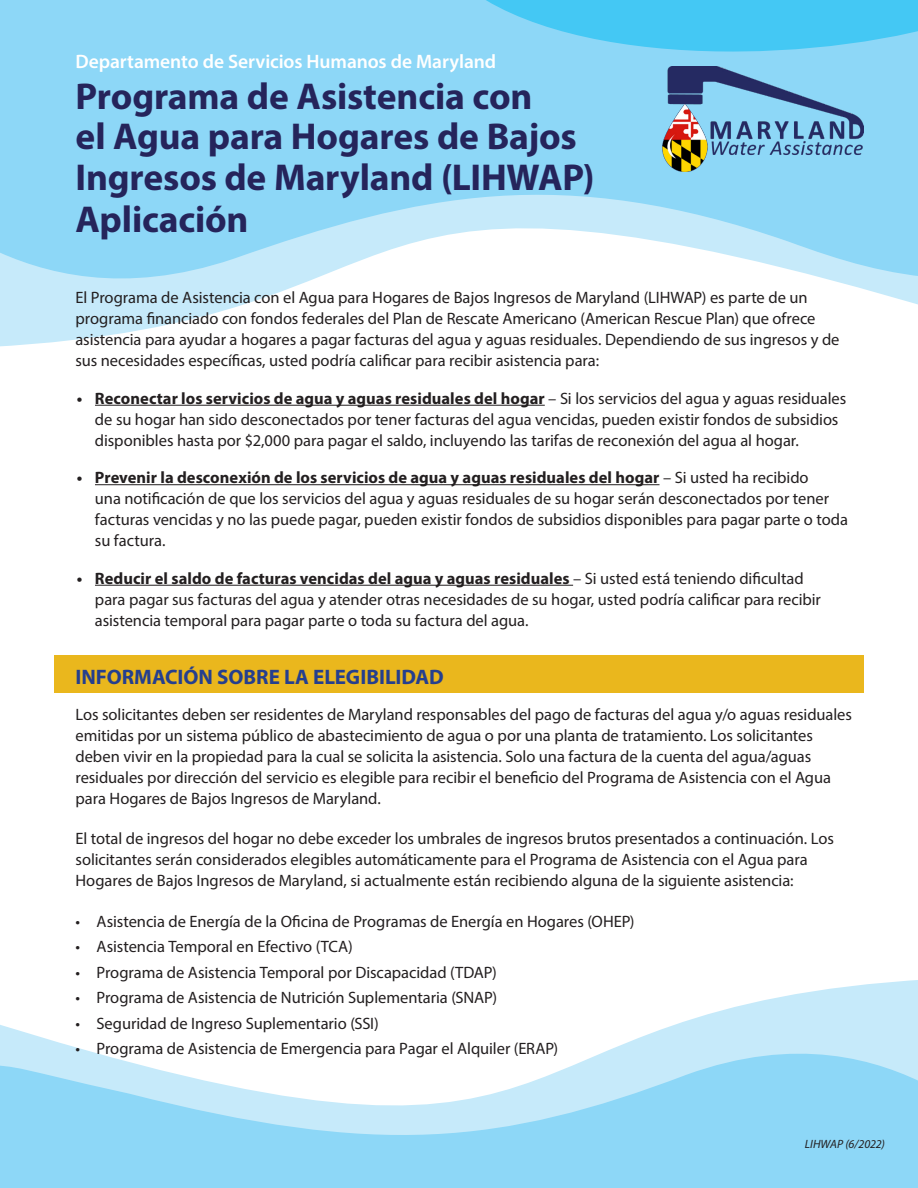
<style>
.page{position:relative;width:918px;height:1188px;background:#fff}
.page>*{position:absolute;margin:0;border:0;box-sizing:border-box;transform-origin:0 0}
.t1{font:700 37.5px "Myriad Pro";letter-spacing:-.005em;color:#25245b}
.t2{font:700 21px "Myriad Pro";color:#253f8e}
.t3{font:600 19.5px "Myriad Pro";letter-spacing:-.005em;color:#fff}
.t4{font:16.5px/21px "Myriad Pro";letter-spacing:-.005em;color:#231f20}
.t5{font:italic 12px "Myriad Pro";color:#231f20}
.s1{font-weight:700}
</style>
<div class="page">
<svg style="left:0;top:980px;width:918px;height:55px"></svg>
<svg style="left:0;top:1035px;width:918px;height:153px;fill:#8dd7f7"></svg>
<svg style="left:0;top:296px;width:918px;height:51px"></svg>
<svg style="left:0;top:0;width:918px;height:296px;background:#a2def8"></svg>
<svg style="left:445px;top:0;width:473px;height:67px;background:#64cef5"></svg>
<div style="left:54px;top:656px;width:810px;height:37px;background:#eab71d"></div>
<hr style="left:95px;top:405px;width:450px;height:1px;background:#231f20">
<hr style="left:95px;top:484px;width:565px;height:1px;background:#231f20">
<hr style="left:95px;top:585px;width:478px;height:1px;background:#231f20">
<img style="left:662px;top:66px;width:201px;height:106px">
<p class="t3" style="left:75px;top:49px;width:422px">Departamento de Servicios Humanos de Maryland</p>
<p class="t1" style="left:75px;top:71px;width:458px">Programa de Asistencia con</p>
<p class="t1" style="left:75px;top:112px;width:503px">el Agua para Hogares de Bajos</p>
<p class="t1" style="left:75px;top:152px;width:520px">Ingresos de Maryland (LIHWAP)</p>
<p class="t1" style="left:75px;top:194px;width:175px">Aplicación</p>
<p class="t4" style="left:75px;top:287px;width:766px">El Programa de Asistencia con el Agua para Hogares de Bajos Ingresos de Maryland (LIHWAP) es parte de un programa financiado con fondos federales del Plan de Rescate Americano (American Rescue Plan) que ofrece asistencia para ayudar a hogares a pagar facturas del agua y aguas residuales. Dependiendo de sus ingresos y de sus necesidades específicas, usted podría calificar para recibir asistencia para:</p>
<p class="t4" style="left:95px;top:387px;width:753px;text-indent:-18px"><span class="s1">• Reconectar los servicios de agua y aguas residuales del hogar</span> – Si los servicios del agua y aguas residuales de su hogar han sido desconectados por tener facturas del agua vencidas, pueden existir fondos de subsidios disponibles hasta por $2,000 para pagar el saldo, incluyendo las tarifas de reconexión del agua al hogar.</p>
<p class="t4" style="left:95px;top:467px;width:755px;text-indent:-18px"><span class="s1">• Prevenir la desconexión de los servicios de agua y aguas residuales del hogar</span> – Si usted ha recibido<br>una notificación de que los servicios del agua y aguas residuales de su hogar serán desconectados por tener facturas vencidas y no las puede pagar, pueden existir fondos de subsidios disponibles para pagar parte o toda su factura.</p>
<p class="t4" style="left:95px;top:567px;width:728px;text-indent:-18px"><span class="s1">• Reducir el saldo de facturas vencidas del agua y aguas residuales</span> – Si usted está teniendo dificultad para pagar sus facturas del agua y atender otras necesidades de su hogar, usted podría calificar para recibir asistencia temporal para pagar parte o toda su factura del agua.</p>
<p class="t2" style="left:75px;top:663px;width:370px">INFORMACIÓN SOBRE LA ELEGIBILIDAD</p>
<p class="t4" style="left:75px;top:703px;width:778px">Los solicitantes deben ser residentes de Maryland responsables del pago de facturas del agua y/o aguas residuales emitidas por un sistema público de abastecimiento de agua o por una planta de tratamiento. Los solicitantes deben vivir en la propiedad para la cual se solicita la asistencia. Solo una factura de la cuenta del agua/aguas residuales por dirección del servicio es elegible para recibir el beneficio del Programa de Asistencia con el Agua para Hogares de Bajos Ingresos de Maryland.</p>
<p class="t4" style="left:75px;top:828px;width:760px">El total de ingresos del hogar no debe exceder los umbrales de ingresos brutos presentados a continuación. Los solicitantes serán considerados elegibles automáticamente para el Programa de Asistencia con el Agua para<br>Hogares de Bajos Ingresos de Maryland, si actualmente están recibiendo alguna de la siguiente asistencia:</p>
<p class="t4" style="left:75px;top:910px;width:561px">• Asistencia de Energía de la Oficina de Programas de Energía en Hogares (OHEP)</p>
<p class="t4" style="left:75px;top:936px;width:279px">• Asistencia Temporal en Efectivo (TCA)</p>
<p class="t4" style="left:75px;top:961px;width:423px">• Programa de Asistencia Temporal por Discapacidad (TDAP)</p>
<p class="t4" style="left:75px;top:987px;width:423px">• Programa de Asistencia de Nutrición Suplementaria (SNAP)</p>
<p class="t4" style="left:75px;top:1012px;width:305px">• Seguridad de Ingreso Suplementario (SSI)</p>
<p class="t4" style="left:75px;top:1038px;width:484px">• Programa de Asistencia de Emergencia para Pagar el Alquiler (ERAP)</p>
<p class="t5" style="left:805px;top:1136px;width:82px">LIHWAP (6/2022)</p>
</div>
